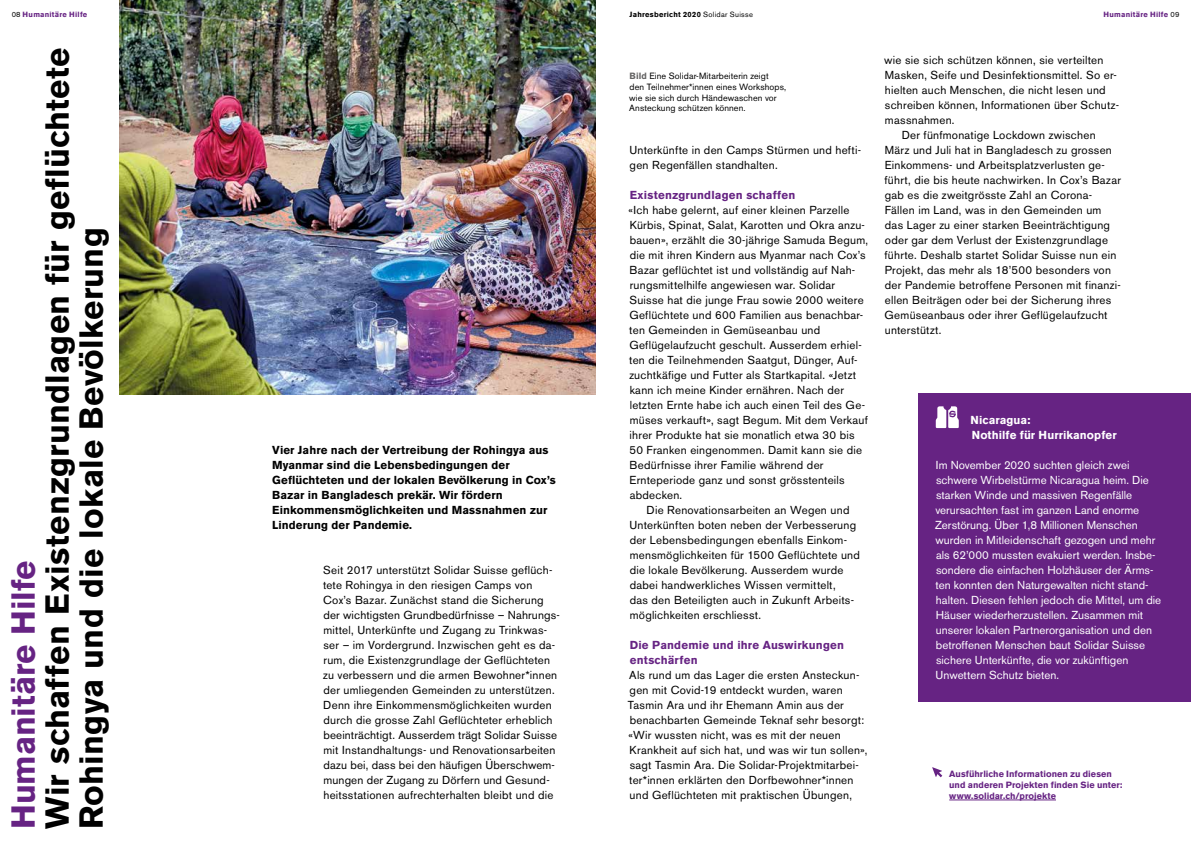
<style>
.page{position:relative;width:1191px;height:842px;background:#fff}
.page>*{position:absolute;margin:0;border:0;box-sizing:border-box;transform-origin:0 0}
.t1{font:700 33px/34px "Akzidenz Grotesk BE";letter-spacing:.01em;color:#000}
.t2{font:700 33px "Akzidenz Grotesk BE";color:#662383}
.t3{font:11.5px/15px "Akzidenz Grotesk BE";letter-spacing:.02em;color:#000}
.t4{font:11.5px/15px "Akzidenz Grotesk BE";color:#fff}
.t5{font:700 11.5px/15px "Akzidenz Grotesk BE";letter-spacing:.01em;color:#000}
.t6{font:700 11.5px/15px "Akzidenz Grotesk BE";letter-spacing:.02em;color:#662383}
.t7{font:700 11.5px/15px "Akzidenz Grotesk BE";letter-spacing:.005em;color:#fff}
.t8{font:9px/10.8px "Akzidenz Grotesk BE";letter-spacing:.01em;color:#000}
.t9{font:700 9px/10.8px "Akzidenz Grotesk BE";letter-spacing:.005em;color:#662383}
.t10{font:700 7.5px "Akzidenz Grotesk BE";letter-spacing:.03em;color:#662383}
.t11{font:700 7.5px "Akzidenz Grotesk BE";letter-spacing:.04em;color:#000}
.s1{font-weight:400;color:#000}
.s2{font-weight:400}
.s3{font-weight:700;color:#646363}
</style>
<div class="page">
<img style="left:119px;top:0;width:476px;height:394px">
<div style="left:918px;top:393px;width:273px;height:309px;background:#662383"></div>
<svg style="left:935px;top:406px;width:23px;height:22px"></svg>
<hr style="left:949px;top:800px;width:107px;height:1px;background:#662383">
<svg style="left:932px;top:767px;width:10px;height:10px"></svg>
<p class="t10" style="left:12px;top:10px;width:77px"><span class="s1">08</span> Humanitäre Hilfe</p>
<h1 class="t2" style="left:4px;top:829px;width:270px;rotate:-90deg">Humanitäre Hilfe</h1>
<h1 class="t1" style="left:40px;top:829px;width:783px;rotate:-90deg">Wir schaffen Existenzgrundlagen für geflüchtete<br>Rohingya und die lokale Bevölkerung</h1>
<p class="t5" style="left:272px;top:443px;width:285px">Vier Jahre nach der Vertreibung der Rohingya aus Myanmar sind die Lebensbedingungen der Geflüchteten und der lokalen Bevölkerung in Cox’s Bazar in Bangladesch prekär. Wir fördern Einkommensmöglichkeiten und Massnahmen zur Linderung der Pandemie.</p>
<p class="t3" style="left:323px;top:563px;width:237px">Seit 2017 unterstützt Solidar Suisse geflüch&shy;tete Rohingya in den riesigen Camps von Cox’s Bazar. Zunächst stand die Sicherung der wichtigsten Grundbedürfnisse – Nahrungs&shy;mittel, Unterkünfte und Zugang zu Trinkwas&shy;ser – im Vordergrund. Inzwischen geht es da&shy;rum, die Existenzgrundlage der Geflüchteten zu verbessern und die armen Bewohner*innen der umliegenden Gemeinden zu unterstützen.<br>Denn ihre Einkommensmöglichkeiten wurden durch die grosse Zahl Geflüchteter erheblich beeinträchtigt. Ausserdem trägt Solidar Suisse mit Instandhaltungs- und Renovationsarbeiten dazu bei, dass bei den häufigen Überschwem&shy;mungen der Zugang zu Dörfern und Gesund&shy;heitsstationen aufrechterhalten bleibt und die</p>
<p class="t11" style="left:629px;top:10px;width:125px">Jahresbericht 2020 <span class="s2">Solidar Suisse</span></p>
<p class="t10" style="left:1103px;top:10px;width:78px">Humanitäre Hilfe <span class="s1">09</span></p>
<p class="t8" style="left:629px;top:71px;width:159px"><span class="s3">Bild</span> Eine Solidar-Mitarbeiterin zeigt<br>den Teilnehmer*innen eines Workshops, wie sie sich durch Händewaschen vor Ansteckung schützen können.</p>
<p class="t3" style="left:629px;top:142px;width:233px">Unterkünfte in den Camps Stürmen und hefti&shy;gen Regenfällen standhalten.</p>
<p class="t6" style="left:629px;top:188px;width:167px">Existenzgrundlagen schaffen</p>
<p class="t3" style="left:628px;top:202px;width:222px">«Ich habe gelernt, auf einer kleinen Parzelle</p>
<p class="t3" style="left:629px;top:217px;width:237px">Kürbis, Spinat, Salat, Karotten und Okra anzu-</p>
<p class="t3" style="left:629px;top:232px;width:240px">bauen», erzählt die 30-jährige Samuda Begum,</p>
<p class="t3" style="left:629px;top:247px;width:237px">die mit ihren Kindern aus Myanmar nach Cox’s</p>
<p class="t3" style="left:629px;top:262px;width:227px">Bazar geflüchtet ist und vollständig auf Nah-</p>
<p class="t3" style="left:629px;top:277px;width:207px">rungsmittelhilfe angewiesen war. Solidar</p>
<p class="t3" style="left:629px;top:292px;width:236px">Suisse hat die junge Frau sowie 2000 weitere</p>
<p class="t3" style="left:629px;top:307px;width:235px">Geflüchtete und 600 Familien aus benachbar-</p>
<p class="t3" style="left:629px;top:322px;width:192px">ten Gemeinden in Gemüseanbau und</p>
<p class="t3" style="left:629px;top:337px;width:234px">Geflügelaufzucht geschult. Ausserdem erhiel-</p>
<p class="t3" style="left:629px;top:352px;width:230px">ten die Teilnehmenden Saatgut, Dünger, Auf-</p>
<p class="t3" style="left:629px;top:367px;width:228px">zuchtkäfige und Futter als Startkapital. «Jetzt</p>
<p class="t3" style="left:629px;top:382px;width:216px">kann ich meine Kinder ernähren. Nach der</p>
<p class="t3" style="left:629px;top:397px;width:237px">letzten Ernte habe ich auch einen Teil des Ge-</p>
<p class="t3" style="left:630px;top:412px;width:240px">müses verkauft», sagt Begum. Mit dem Verkauf</p>
<p class="t3" style="left:629px;top:427px;width:226px">ihrer Produkte hat sie monatlich etwa 30 bis</p>
<p class="t3" style="left:629px;top:442px;width:234px">50 Franken eingenommen. Damit kann sie die</p>
<p class="t3" style="left:629px;top:457px;width:195px">Bedürfnisse ihrer Familie während der</p>
<p class="t3" style="left:629px;top:472px;width:217px">Ernteperiode ganz und sonst grösstenteils</p>
<p class="t3" style="left:630px;top:487px;width:54px">abdecken.</p>
<p class="t3" style="left:646px;top:502px;width:204px">Die Renovationsarbeiten an Wegen und</p>
<p class="t3" style="left:629px;top:517px;width:228px">Unterkünften boten neben der Verbesserung</p>
<p class="t3" style="left:629px;top:532px;width:219px">der Lebensbedingungen ebenfalls Einkom-</p>
<p class="t3" style="left:630px;top:547px;width:232px">mensmöglichkeiten für 1500 Geflüchtete und</p>
<p class="t3" style="left:629px;top:562px;width:215px">die lokale Bevölkerung. Ausserdem wurde</p>
<p class="t3" style="left:629px;top:577px;width:207px">dabei handwerkliches Wissen vermittelt,</p>
<p class="t3" style="left:629px;top:592px;width:226px">das den Beteiligten auch in Zukunft Arbeits-</p>
<p class="t3" style="left:630px;top:607px;width:133px">möglichkeiten erschliesst.</p>
<p class="t6" style="left:629px;top:637px;width:216px">Die Pandemie und ihre Auswirkungen entschärfen</p>
<p class="t3" style="left:628px;top:667px;width:241px">Als rund um das Lager die ersten Ansteckun&shy;gen mit Covid-19 entdeckt wurden, waren Tasmin Ara und ihr Ehemann Amin aus der benachbarten Gemeinde Teknaf sehr besorgt: «Wir wussten nicht, was es mit der neuen Krankheit auf sich hat, und was wir tun sollen», sagt Tasmin Ara. Die Solidar-Projektmitarbei&shy;ter*innen erklärten den Dorfbewohner*innen und Geflüchteten mit praktischen Übungen,</p>
<p class="t3" style="left:884px;top:52px;width:221px">wie sie sich schützen können, sie verteilten</p>
<p class="t3" style="left:885px;top:67px;width:233px">Masken, Seife und Desinfektionsmittel. So er-</p>
<p class="t3" style="left:885px;top:82px;width:222px">hielten auch Menschen, die nicht lesen und</p>
<p class="t3" style="left:885px;top:97px;width:236px">schreiben können, Informationen über Schutz-</p>
<p class="t3" style="left:885px;top:112px;width:71px">massnahmen.</p>
<p class="t3" style="left:901px;top:127px;width:195px">Der fünfmonatige Lockdown zwischen</p>
<p class="t3" style="left:885px;top:142px;width:229px">März und Juli hat in Bangladesch zu grossen</p>
<p class="t3" style="left:884px;top:157px;width:222px">Einkommens- und Arbeitsplatzverlusten ge-</p>
<p class="t3" style="left:884px;top:172px;width:238px">führt, die bis heute nachwirken. In Cox’s Bazar</p>
<p class="t3" style="left:885px;top:187px;width:209px">gab es die zweitgrösste Zahl an Corona-</p>
<p class="t3" style="left:884px;top:202px;width:218px">Fällen im Land, was in den Gemeinden um</p>
<p class="t3" style="left:885px;top:217px;width:227px">das Lager zu einer starken Beeinträchtigung</p>
<p class="t3" style="left:885px;top:232px;width:225px">oder gar dem Verlust der Existenzgrundlage</p>
<p class="t3" style="left:884px;top:247px;width:233px">führte. Deshalb startet Solidar Suisse nun ein</p>
<p class="t3" style="left:884px;top:262px;width:228px">Projekt, das mehr als 18’500 besonders von</p>
<p class="t3" style="left:885px;top:277px;width:237px">der Pandemie betroffene Personen mit finanzi-</p>
<p class="t3" style="left:885px;top:292px;width:228px">ellen Beiträgen oder bei der Sicherung ihres</p>
<p class="t3" style="left:884px;top:307px;width:224px">Gemüseanbaus oder ihrer Geflügelaufzucht</p>
<p class="t3" style="left:884px;top:322px;width:58px">unterstützt.</p>
<p class="t7" style="left:970px;top:413px;width:148px">Nicaragua:<br>Nothilfe für Hurrikanopfer</p>
<p class="t4" style="left:935px;top:458px;width:228px">Im November 2020 suchten gleich zwei schwere Wirbelstürme Nicaragua heim. Die starken Winde und massiven Regenfälle verursachten fast im ganzen Land enorme Zerstörung. Über 1,8 Millionen Menschen wurden in Mitleidenschaft gezogen und mehr als 62’000 mussten evakuiert werden. Insbe&shy;sondere die einfachen Holzhäuser der Ärms&shy;ten konnten den Naturgewalten nicht stand&shy;halten. Diesen fehlen jedoch die Mittel, um die Häuser wiederherzustellen. Zusammen mit unserer lokalen Partnerorganisation und den betroffenen Menschen baut Solidar Suisse sichere Unterkünfte, die vor zukünftigen Unwettern Schutz bieten.</p>
<p class="t9" style="left:949px;top:769px;width:175px">Ausführliche Informationen zu diesen und anderen Projekten finden Sie unter: www.solidar.ch/projekte</p>
</div>
